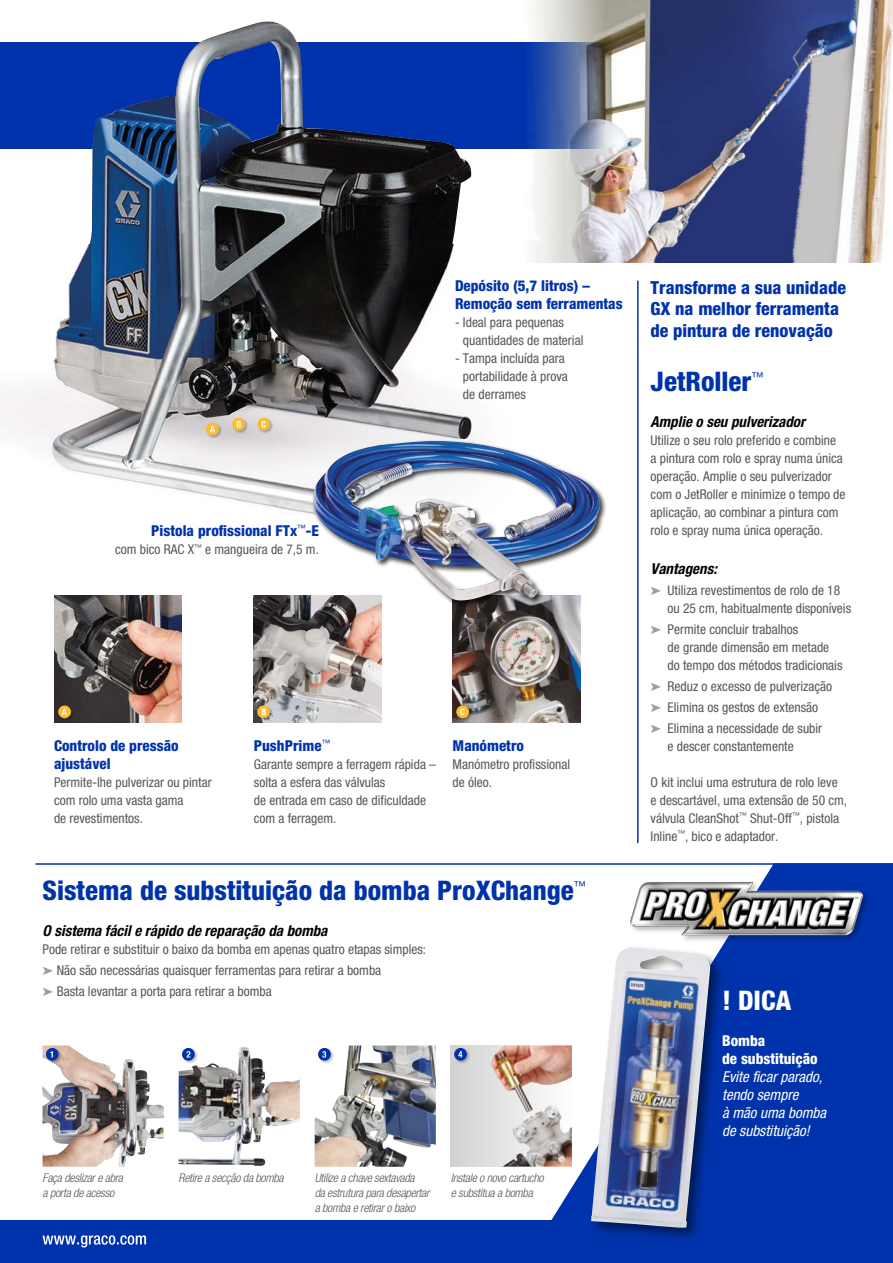
<style>
.page{position:relative;width:893px;height:1263px;background:#fff}
.page>*{position:absolute;margin:0;border:0;box-sizing:border-box;transform-origin:0 0}
.t1{font:800 condensed 27px "Helvetica Neue LT Std";color:#0033ab}
.t2{font:800 condensed 27px "Helvetica Neue LT Std";color:#fff}
.t3{font:800 condensed 18px/21.6px "Helvetica Neue LT Std";color:#0033ab}
.t4{font:800 condensed 15px/18px "Helvetica Neue LT Std";color:#0033ab}
.t5{font:italic 700 condensed 15px "Helvetica Neue LT Std";color:#000}
.t6{font:italic condensed 15px/18px "Helvetica Neue LT Std";color:#fff}
.t7{font:800 condensed 15px/18px "Helvetica Neue LT Std";color:#fff}
.t8{font:condensed 13.5px/18px "Helvetica Neue LT Std";color:#575756}
.t9{font:italic 300 condensed 12px/15px "Helvetica Neue LT Std";letter-spacing:-.02em;color:#575756}
.s1{color:#9d9d9c}
</style>
<div class="page">
<img style="left:453px;top:608px;width:127px;height:115px">
<hr style="left:35px;top:863px;width:858px;height:2px;background:#0033ab">
<div style="left:0;top:43px;width:893px;height:106px;background:#0033ab"></div>
<div style="left:0;top:1220px;width:893px;height:43px;background:#0033ab"></div>
<svg style="left:549px;top:863px;width:344px;height:357px;fill:#0033ab"></svg>
<div style="left:629px;top:880px;width:242px;height:63px;background:#000;opacity:.25"></div>
<img style="left:630px;top:882px;width:233px;height:53px">
<div style="left:588px;top:944px;width:137px;height:299px;background:#000;opacity:.5"></div>
<img style="left:591px;top:947px;width:119px;height:281px">
<img style="left:179px;top:1047px;width:87px;height:119px">
<img style="left:43px;top:1045px;width:107px;height:122px">
<img style="left:315px;top:1045px;width:121px;height:122px">
<div style="left:451px;top:1045px;width:121px;height:121px;background:#d9d9d9"></div>
<img style="left:491px;top:1045px;width:81px;height:121px">
<svg style="left:43px;top:1235px;width:103px;height:12px"></svg>
<img style="left:53px;top:22px;width:418px;height:491px">
<img style="left:254px;top:595px;width:127px;height:128px">
<img style="left:54px;top:595px;width:128px;height:128px">
<img style="left:525px;top:0;width:368px;height:262px">
<div style="left:312px;top:440px;width:295px;height:168px;background:#000;opacity:.75"></div>
<img style="left:313px;top:441px;width:291px;height:160px">
<div style="left:206px;top:422px;width:16px;height:17px;background:#000;opacity:.25"></div>
<div style="left:206px;top:423px;width:13px;height:12px;background:#fcbd30;border-radius:50%"></div>
<svg style="left:210px;top:426px;width:5px;height:6px"></svg>
<div style="left:232px;top:417px;width:16px;height:17px;background:#000;opacity:.25"></div>
<svg style="left:232px;top:418px;width:13px;height:13px"></svg>
<svg style="left:237px;top:421px;width:4px;height:6px"></svg>
<div style="left:257px;top:417px;width:16px;height:17px;background:#000;opacity:.25"></div>
<svg style="left:257px;top:418px;width:13px;height:13px"></svg>
<svg style="left:262px;top:421px;width:4px;height:6px"></svg>
<div style="left:58px;top:705px;width:16px;height:17px;background:#000;opacity:.25"></div>
<svg style="left:58px;top:705px;width:13px;height:13px"></svg>
<svg style="left:62px;top:709px;width:5px;height:6px"></svg>
<div style="left:257px;top:705px;width:16px;height:17px;background:#000;opacity:.25"></div>
<svg style="left:257px;top:705px;width:13px;height:13px"></svg>
<svg style="left:262px;top:709px;width:4px;height:6px"></svg>
<div style="left:456px;top:705px;width:16px;height:17px;background:#000;opacity:.25"></div>
<svg style="left:456px;top:705px;width:13px;height:13px"></svg>
<svg style="left:460px;top:708px;width:5px;height:7px"></svg>
<div style="left:46px;top:1047px;width:16px;height:17px;background:#000;opacity:.25"></div>
<div style="left:46px;top:1048px;width:13px;height:13px;background:#0033ab;border-radius:50%"></div>
<svg style="left:50px;top:1051px;width:3px;height:6px"></svg>
<div style="left:182px;top:1047px;width:16px;height:17px;background:#000;opacity:.25"></div>
<svg style="left:182px;top:1048px;width:13px;height:13px"></svg>
<svg style="left:187px;top:1051px;width:4px;height:6px"></svg>
<div style="left:318px;top:1047px;width:16px;height:17px;background:#000;opacity:.25"></div>
<div style="left:318px;top:1048px;width:13px;height:13px;background:#0033ab;border-radius:50%"></div>
<svg style="left:322px;top:1051px;width:4px;height:7px"></svg>
<div style="left:454px;top:1047px;width:16px;height:17px;background:#000;opacity:.25"></div>
<svg style="left:454px;top:1048px;width:13px;height:13px"></svg>
<svg style="left:458px;top:1051px;width:4px;height:6px"></svg>
<hr style="left:637px;top:281px;width:2px;height:562px;background:#0033ab">
<p class="t4" style="left:151px;top:522px;width:169px">Pistola profissional FTx<sup>™</sup>-E</p>
<p class="t8" style="left:115px;top:540px;width:205px">com bico RAC X<sup>™</sup> e mangueira de 7,5 m.</p>
<p class="t4" style="left:455px;top:277px;width:169px">Depósito (5,7 litros) –<br>Remoção sem ferramentas</p>
<p class="t8" style="left:463px;top:313px;width:122px;text-indent:-8px">- Ideal para pequenas quantidades de material</p>
<p class="t8" style="left:463px;top:349px;width:106px;text-indent:-8px">- Tampa incluída para portabilidade à prova de derrames</p>
<p class="t4" style="left:54px;top:736px;width:126px">Controlo de pressão ajustável</p>
<p class="t8" style="left:54px;top:773px;width:159px">Permite-lhe pulverizar ou pintar com rolo uma vasta gama<br>de revestimentos.</p>
<p class="t4" style="left:254px;top:736px;width:78px">PushPrime<sup>™</sup></p>
<p class="t8" style="left:254px;top:755px;width:184px">Garante sempre a ferragem rápida – solta a esfera das válvulas<br>de entrada em caso de dificuldade com a ferragem.</p>
<p class="t4" style="left:453px;top:736px;width:73px">Manómetro</p>
<p class="t8" style="left:453px;top:755px;width:119px">Manómetro profissional de óleo.</p>
<h1 class="t1" style="left:43px;top:873px;width:545px">Sistema de substituição da bomba ProXChange<sup>™</sup></h1>
<p class="t5" style="left:43px;top:921px;width:286px">O sistema fácil e rápido de reparação da bomba</p>
<p class="t8" style="left:43px;top:938px;width:385px;line-height:21px">Pode retirar e substituir o baixo da bomba em apenas quatro etapas simples: <span class="s1">➤</span> Não são necessárias quaisquer ferramentas para retirar a bomba<br><span class="s1">➤</span> Basta levantar a porta para retirar a bomba</p>
<p class="t9" style="left:43px;top:1170px;width:82px">Faça deslizar e abra</p>
<p class="t9" style="left:179px;top:1170px;width:107px">Retire a secção da bomba</p>
<p class="t9" style="left:43px;top:1185px;width:73px">a porta de acesso</p>
<p class="t9" style="left:315px;top:1170px;width:116px">Utilize a chave sextavada<br>da estrutura para desapertar a bomba e retirar o baixo</p>
<p class="t9" style="left:451px;top:1170px;width:94px">Instale o novo cartucho e substitua a bomba</p>
<h2 class="t3" style="left:651px;top:276px;width:197px">Transforme a sua unidade<br>GX na melhor ferramenta de pintura de renovação</h2>
<h1 class="t1" style="left:651px;top:364px;width:115px">JetRoller<sup>™</sup></h1>
<p class="t5" style="left:651px;top:412px;width:156px">Amplie o seu pulverizador</p>
<p class="t8" style="left:651px;top:431px;width:196px">Utilize o seu rolo preferido e combine<br>a pintura com rolo e spray numa única operação. Amplie o seu pulverizador com o JetRoller e minimize o tempo de aplicação, ao combinar a pintura com rolo e spray numa única operação.</p>
<p class="t5" style="left:651px;top:559px;width:68px">Vantagens:</p>
<p class="t8" style="left:668px;top:581px;width:185px;text-indent:-17px"><span class="s1">➤</span> Utiliza revestimentos de rolo de 18 ou 25 cm, habitualmente disponíveis</p>
<p class="t8" style="left:668px;top:620px;width:176px;text-indent:-17px"><span class="s1">➤</span> Permite concluir trabalhos<br>de grande dimensão em metade do tempo dos métodos tradicionais</p>
<p class="t8" style="left:651px;top:675px;width:183px;line-height:21px"><span class="s1">➤</span> Reduz o excesso de pulverização <span class="s1">➤</span> Elimina os gestos de extensão <span class="s1">➤</span> Elimina a necessidade de subir</p>
<p class="t8" style="left:668px;top:737px;width:128px">e descer constantemente</p>
<p class="t8" style="left:651px;top:773px;width:198px">O kit inclui uma estrutura de rolo leve<br>e descartável, uma extensão de 50 cm, válvula CleanShot<sup>™</sup> Shut-Off<sup>™</sup>, pistola Inline<sup>™</sup>, bico e adaptador.</p>
<h1 class="t2" style="left:722px;top:984px;width:71px">! DICA</h1>
<p class="t7" style="left:722px;top:1031px;width:97px">Bomba<br>de substituição</p>
<p class="t6" style="left:722px;top:1068px;width:106px">Evite ficar parado, tendo sempre<br>à mão uma bomba de substituição!</p>
</div>
